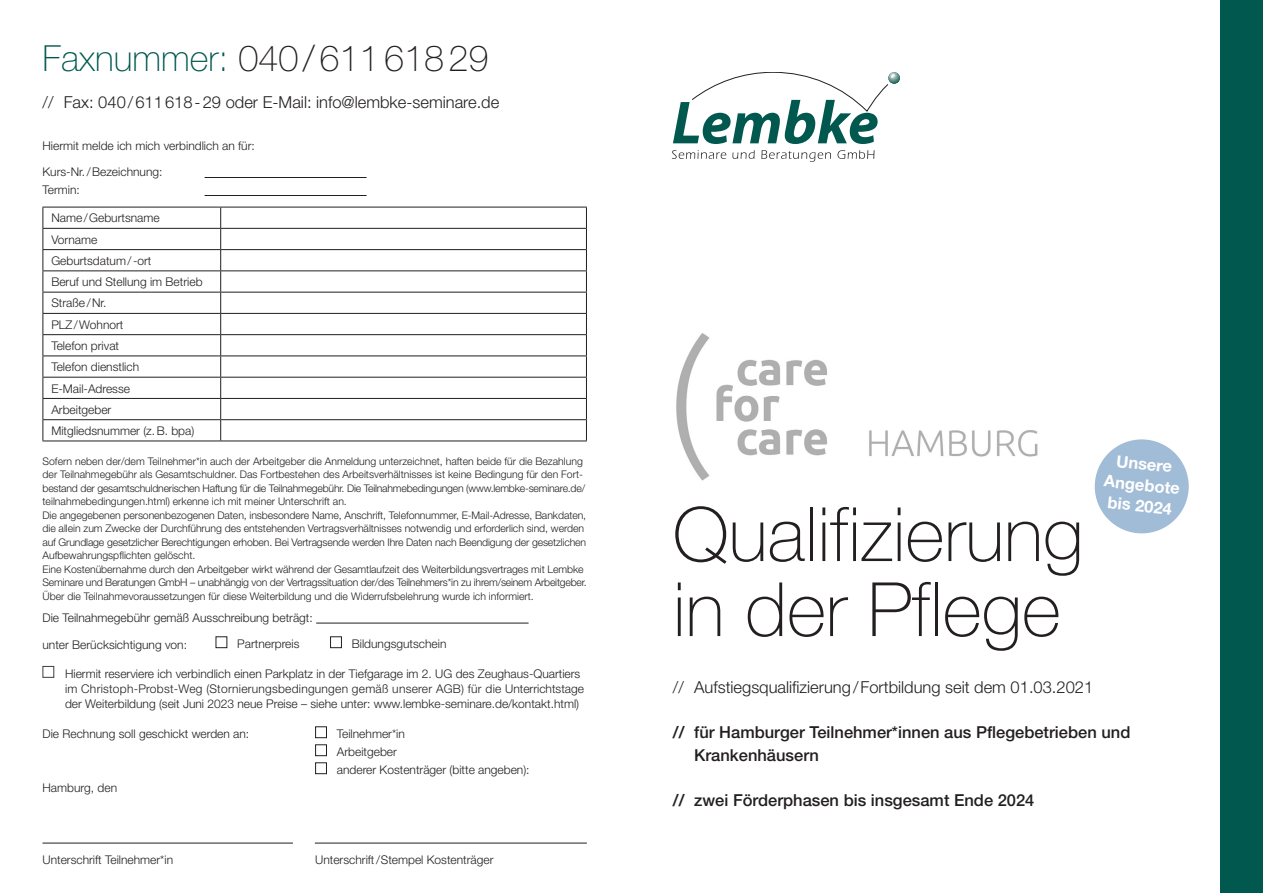
<style>
.page{position:relative;width:1263px;height:893px;background:#fff}
.page>*{position:absolute;margin:0;border:0;box-sizing:border-box;transform-origin:0 0}
.t1{font:100 75px/75px "Helvetica Neue";color:#231f20}
.t2{font:100 36px "Helvetica Neue";color:#231f20}
.Lauftext{font:300 16.5px "Helvetica Neue";color:#231f20}
.Lauftext-2{font:500 16.5px/22.5px "Helvetica Neue";color:#231f20}
.Lauftext-3{font:700 16.5px/21px "Helvetica Neue";color:#fff;text-align:center}
.Lauftext-4{font:300 12px/15px "Helvetica Neue";color:#231f20}
.Hervorhebungen{font:300 12px "Helvetica Neue";color:#231f20}
.Lauftext-5{font:300 10.5px/13.5px "Helvetica Neue";letter-spacing:-.01em;color:#231f20}
.s1{color:#00584e}
</style>
<div class="page">
<img style="left:676px;top:333px;width:362px;height:148px">
<div style="left:1095px;top:439px;width:94px;height:94px;background:#a1bcd6;border-radius:50%"></div>
<hr style="left:205px;top:177px;width:162px;height:1px;background:#231f20">
<hr style="left:205px;top:195px;width:162px;height:1px;background:#231f20">
<hr style="left:43px;top:207px;width:178px;height:1px;background:#231f20">
<hr style="left:221px;top:207px;width:366px;height:1px;background:#231f20">
<hr style="left:43px;top:228px;width:178px;height:1px;background:#231f20">
<hr style="left:221px;top:228px;width:366px;height:1px;background:#231f20">
<hr style="left:43px;top:249px;width:178px;height:1px;background:#231f20">
<hr style="left:221px;top:249px;width:366px;height:1px;background:#231f20">
<hr style="left:43px;top:270px;width:178px;height:1px;background:#231f20">
<hr style="left:221px;top:270px;width:366px;height:1px;background:#231f20">
<hr style="left:43px;top:292px;width:178px;height:1px;background:#231f20">
<hr style="left:221px;top:292px;width:366px;height:1px;background:#231f20">
<hr style="left:43px;top:313px;width:178px;height:1px;background:#231f20">
<hr style="left:221px;top:313px;width:366px;height:1px;background:#231f20">
<hr style="left:43px;top:334px;width:178px;height:1px;background:#231f20">
<hr style="left:221px;top:334px;width:366px;height:1px;background:#231f20">
<hr style="left:43px;top:356px;width:178px;height:1px;background:#231f20">
<hr style="left:221px;top:356px;width:366px;height:1px;background:#231f20">
<hr style="left:43px;top:377px;width:178px;height:1px;background:#231f20">
<hr style="left:221px;top:377px;width:366px;height:1px;background:#231f20">
<hr style="left:43px;top:398px;width:178px;height:1px;background:#231f20">
<hr style="left:221px;top:398px;width:366px;height:1px;background:#231f20">
<hr style="left:43px;top:419px;width:178px;height:1px;background:#231f20">
<svg style="left:43px;top:207px;width:1px;height:234px"></svg>
<hr style="left:221px;top:419px;width:366px;height:1px;background:#231f20">
<svg style="left:220px;top:207px;width:1px;height:234px"></svg>
<svg style="left:586px;top:207px;width:1px;height:234px"></svg>
<hr style="left:43px;top:441px;width:178px;height:1px;background:#231f20">
<hr style="left:221px;top:441px;width:366px;height:1px;background:#231f20">
<hr style="left:43px;top:843px;width:250px;height:1px;background:#231f20">
<hr style="left:315px;top:843px;width:272px;height:1px;background:#231f20">
<div style="left:315px;top:726px;width:12px;height:12px;border:1px solid #231f20"></div>
<div style="left:315px;top:744px;width:12px;height:12px;border:1px solid #231f20"></div>
<div style="left:315px;top:762px;width:12px;height:12px;border:1px solid #231f20"></div>
<div style="left:43px;top:666px;width:11px;height:12px;border:1px solid #3e3e3f"></div>
<hr style="left:316px;top:623px;width:213px;height:1px;background:#231f20">
<div style="left:216px;top:636px;width:11px;height:12px;border:1px solid #231f20"></div>
<div style="left:330px;top:636px;width:12px;height:12px;border:1px solid #231f20"></div>
<div style="left:1220px;top:0;width:43px;height:893px;background:#00584e"></div>
<svg style="left:672px;top:150px;width:54px;height:9px"></svg>
<svg style="left:732px;top:150px;width:23px;height:9px"></svg>
<svg style="left:761px;top:150px;width:70px;height:12px"></svg>
<svg style="left:837px;top:150px;width:37px;height:9px"></svg>
<svg style="left:673px;top:72px;width:227px;height:72px"></svg>
<p class="t2" style="left:43px;top:37px;width:448px"><span class="s1">Faxnummer:</span> 040/61161829</p>
<p class="Lauftext" style="left:43px;top:92px;width:458px">// Fax: 040/611618-29 oder E-Mail: info@lembke-seminare.de</p>
<p class="Lauftext-4" style="left:43px;top:138px;width:214px">Hiermit melde ich mich verbindlich an für:</p>
<p class="Lauftext-4" style="left:43px;top:163px;width:121px;line-height:18px">Kurs-Nr./Bezeichnung:<br>Termin:</p>
<p class="Lauftext-4" style="left:51px;top:210px;width:110px">Name/Geburtsname</p>
<p class="Lauftext-4" style="left:51px;top:232px;width:48px">Vorname</p>
<p class="Lauftext-4" style="left:51px;top:253px;width:102px">Geburtsdatum/-ort</p>
<p class="Lauftext-4" style="left:51px;top:274px;width:153px">Beruf und Stellung im Betrieb</p>
<p class="Lauftext-4" style="left:51px;top:295px;width:57px">Straße/Nr.</p>
<p class="Lauftext-4" style="left:51px;top:317px;width:74px">PLZ/Wohnort</p>
<p class="Lauftext-4" style="left:51px;top:338px;width:69px">Telefon privat</p>
<p class="Lauftext-4" style="left:51px;top:359px;width:89px">Telefon dienstlich</p>
<p class="Lauftext-4" style="left:51px;top:380px;width:80px">E-Mail-Adresse</p>
<p class="Lauftext-4" style="left:51px;top:402px;width:62px">Arbeitgeber</p>
<p class="Lauftext-4" style="left:51px;top:423px;width:144px">Mitgliedsnummer (z.B. bpa)</p>
<p class="Lauftext-5" style="left:43px;top:454px;width:546px">Sofern neben der/dem Teilnehmer*in auch der Arbeitgeber die Anmeldung unterzeichnet, haften beide für die Bezahlung der Teilnahmegebühr als Gesamtschuldner. Das Fortbestehen des Arbeitsverhältnisses ist keine Bedingung für den Fort&shy;bestand der gesamtschuldnerischen Haftung für die Teilnahmegebühr. Die Teilnahmebedingungen (www.lembke-seminare.de/ teilnahmebedingungen.html) erkenne ich mit meiner Unterschrift an.<br>Die angegebenen personenbezogenen Daten, insbesondere Name, Anschrift, Telefonnummer, E-Mail-Adresse, Bankdaten, die allein zum Zwecke der Durchführung des entstehenden Vertragsverhältnisses notwendig und erforderlich sind, werden auf Grundlage gesetzlicher Berechtigungen erhoben. Bei Vertragsende werden Ihre Daten nach Beendigung der gesetzlichen Aufbewahrungspflichten gelöscht.<br>Eine Kostenübernahme durch den Arbeitgeber wirkt während der Gesamtlaufzeit des Weiterbildungsvertrages mit Lembke Seminare und Beratungen GmbH – unabhängig von der Vertragssituation der/des Teilnehmers*in zu ihrem/seinem Arbeitgeber.<br>Über die Teilnahmevoraussetzungen für diese Weiterbildung und die Widerrufsbelehrung wurde ich informiert.</p>
<p class="Lauftext-4" style="left:43px;top:610px;width:272px">Die Teilnahmegebühr gemäß Ausschreibung beträgt:</p>
<p class="Lauftext-4" style="left:43px;top:637px;width:146px">unter Berücksichtigung von:</p>
<p class="Hervorhebungen" style="left:237px;top:636px;width:64px">Partnerpreis</p>
<p class="Hervorhebungen" style="left:352px;top:636px;width:96px">Bildungsgutschein</p>
<p class="Lauftext-4" style="left:65px;top:666px;width:521px">Hiermit reserviere ich verbindlich einen Parkplatz in der Tiefgarage im 2. UG des Zeughaus-Quartiers im Christoph-Probst-Weg (Stornierungsbedingungen gemäß unserer AGB) für die Unterrichtstage der Weiterbildung (seit Juni 2023 neue Preise – siehe unter: www.lembke-seminare.de/kontakt.html)</p>
<p class="Lauftext-4" style="left:43px;top:726px;width:208px">Die Rechnung soll geschickt werden an:</p>
<p class="Lauftext-4" style="left:43px;top:780px;width:76px">Hamburg, den</p>
<p class="Lauftext-4" style="left:337px;top:726px;width:70px">Teilnehmer*in</p>
<p class="Lauftext-4" style="left:337px;top:744px;width:62px">Arbeitgeber</p>
<p class="Lauftext-4" style="left:337px;top:762px;width:194px">anderer Kostenträger (bitte angeben):</p>
<p class="Lauftext-4" style="left:43px;top:852px;width:132px">Unterschrift Teilnehmer*in</p>
<p class="Lauftext-4" style="left:315px;top:852px;width:180px">Unterschrift/Stempel Kostenträger</p>
<p class="t1" style="left:673px;top:497px;width:412px">Qualifizierung in der Pflege</p>
<p class="Lauftext-3" style="left:1107px;top:449px;width:78px;rotate:6deg">Unsere<br>Angebote bis 2024</p>
<p class="Lauftext" style="left:673px;top:677px;width:422px">// Aufstiegsqualifizierung/Fortbildung seit dem 01.03.2021</p>
<p class="Lauftext-2" style="left:694px;top:721px;width:438px;text-indent:-21px">// für Hamburger Teilnehmer*innen aus Pflegebetrieben und<br>Krankenhäusern</p>
<p class="Lauftext-2" style="left:673px;top:788px;width:363px">// zwei Förderphasen bis insgesamt Ende 2024</p>
</div>
